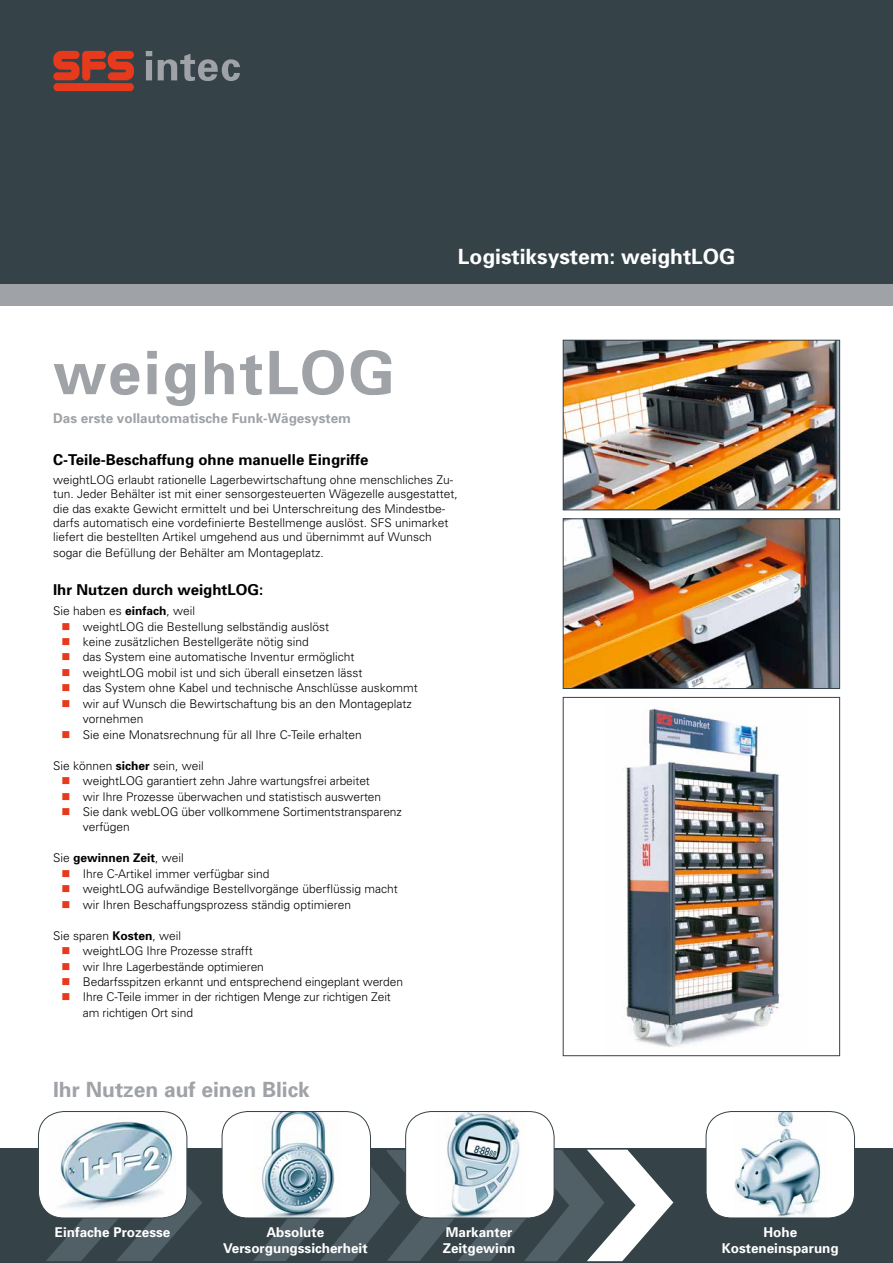
<style>
.page{position:relative;width:893px;height:1263px;background:#fff}
.page>*{position:absolute;margin:0;border:0;box-sizing:border-box;transform-origin:0 0}
.t1{font:700 60px "Univers";letter-spacing:.035em;color:#9fa2a6}
.t2{font:700 21px "Univers";color:#fff}
.t3{font:700 21px "Univers";color:#9fa2a6}
.t4{font:700 15px "Univers";color:#000}
.t5{font:700 13.5px "Univers";color:#fff}
.t6{font:700 13.5px "Univers";color:#9fa2a6}
.t7{font:300 12px/14.5px "Univers";color:#000}
.t8{font:700 12px "Univers";color:#000}
.s1{font-weight:700}
.s2{color:#e73a1c}
.s3{font-weight:300}
</style>
<div class="page">
<div style="left:0;top:0;width:893px;height:285px;background:#354248"></div>
<div style="left:0;top:284px;width:893px;height:21px;background:#9fa2a6"></div>
<svg style="left:53px;top:51px;width:81px;height:30px"></svg>
<div style="left:53px;top:83px;width:81px;height:8px;background:#e73a1c;border-radius:4px"></div>
<svg style="left:146px;top:51px;width:6px;height:29px"></svg>
<svg style="left:158px;top:54px;width:82px;height:27px"></svg>
<img style="left:565px;top:521px;width:273px;height:166px">
<div style="left:563px;top:519px;width:277px;height:170px;border:1px solid #354248"></div>
<img style="left:565px;top:342px;width:273px;height:166px">
<div style="left:563px;top:340px;width:277px;height:170px;border:1px solid #354248"></div>
<img style="left:626px;top:708px;width:153px;height:339px">
<div style="left:563px;top:697px;width:277px;height:359px;border:1px solid #354248"></div>
<div style="left:0;top:1148px;width:893px;height:115px;background:#354248"></div>
<svg style="left:46px;top:1150px;width:627px;height:111px"></svg>
<div style="left:38px;top:1111px;width:149px;height:107px;background:#fff;border-radius:26px"></div>
<img style="left:49px;top:1111px;width:127px;height:107px">
<div style="left:38px;top:1111px;width:149px;height:107px;border:1px solid #354248;border-radius:26px"></div>
<div style="left:222px;top:1111px;width:148px;height:107px;background:#fff;border-radius:26px"></div>
<img style="left:262px;top:1113px;width:73px;height:103px">
<div style="left:222px;top:1111px;width:149px;height:107px;border:1px solid #354248;border-radius:26px"></div>
<div style="left:406px;top:1111px;width:148px;height:107px;background:#fff;border-radius:26px"></div>
<img style="left:446px;top:1113px;width:74px;height:103px">
<div style="left:405px;top:1111px;width:149px;height:107px;border:1px solid #354248;border-radius:26px"></div>
<div style="left:706px;top:1111px;width:148px;height:107px;background:#fff;border-radius:26px"></div>
<img style="left:734px;top:1113px;width:87px;height:103px">
<div style="left:706px;top:1111px;width:149px;height:107px;border:1px solid #354248;border-radius:26px"></div>
<p class="t2" style="left:458px;top:243px;width:279px">Logistiksystem: weightLOG</p>
<p class="t1" style="left:53px;top:334px;width:343px">weightLOG</p>
<p class="t6" style="left:53px;top:409px;width:299px">Das erste vollautomatische Funk-Wägesystem</p>
<p class="t4" style="left:53px;top:450px;width:317px">C-Teile-Beschaffung ohne manuelle Eingriffe</p>
<p class="t7" style="left:53px;top:472px;width:406px">weightLOG erlaubt rationelle Lagerbewirtschaftung ohne menschliches Zu&shy;tun. Jeder Behälter ist mit einer sensorgesteuerten Wägezelle ausgestattet, die das exakte Gewicht ermittelt und bei Unterschreitung des Mindestbe&shy;darfs automatisch eine vordefinierte Bestellmenge auslöst. SFS unimarket liefert die bestellten Artikel umgehend aus und übernimmt auf Wunsch sogar die Befüllung der Behälter am Montageplatz.</p>
<p class="t4" style="left:53px;top:580px;width:212px">Ihr Nutzen durch weightLOG:</p>
<p class="t7" style="left:53px;top:603px;width:144px">Sie haben es <span class="s1">einfach</span>, weil</p>
<p class="t7" style="left:62px;top:619px;width:269px"><span class="s2">■</span> weightLOG die Bestellung selbständig auslöst</p>
<p class="t7" style="left:62px;top:634px;width:249px"><span class="s2">■</span> keine zusätzlichen Bestellgeräte nötig sind</p>
<p class="t7" style="left:62px;top:650px;width:294px"><span class="s2">■</span> das System eine automatische Inventur ermöglicht</p>
<p class="t7" style="left:62px;top:665px;width:302px"><span class="s2">■</span> weightLOG mobil ist und sich überall einsetzen lässt</p>
<p class="t7" style="left:62px;top:680px;width:358px"><span class="s2">■</span> das System ohne Kabel und technische Anschlüsse auskommt</p>
<p class="t7" style="left:62px;top:696px;width:351px"><span class="s2">■</span> wir auf Wunsch die Bewirtschaftung bis an den Montageplatz</p>
<p class="t7" style="left:83px;top:711px;width:62px">vornehmen</p>
<p class="t7" style="left:62px;top:727px;width:302px"><span class="s2">■</span> Sie eine Monatsrechnung für all Ihre C-Teile erhalten</p>
<p class="t7" style="left:53px;top:758px;width:152px">Sie können <span class="s1">sicher</span> sein, weil</p>
<p class="t7" style="left:62px;top:773px;width:310px"><span class="s2">■</span> weightLOG garantiert zehn Jahre wartungsfrei arbeitet</p>
<p class="t7" style="left:62px;top:789px;width:321px"><span class="s2">■</span> wir Ihre Prozesse überwachen und statistisch auswerten</p>
<p class="t7" style="left:62px;top:804px;width:342px"><span class="s2">■</span> Sie dank webLOG über vollkommene Sortimentstransparenz</p>
<p class="t7" style="left:83px;top:819px;width:48px">verfügen</p>
<p class="t8" style="left:53px;top:850px;width:132px"><span class="s3">Sie</span> gewinnen Zeit<span class="s3">, weil</span></p>
<p class="t7" style="left:62px;top:866px;width:209px"><span class="s2">■</span> Ihre C-Artikel immer verfügbar sind</p>
<p class="t7" style="left:62px;top:881px;width:338px"><span class="s2">■</span> weightLOG aufwändige Bestellvorgänge überflüssig macht</p>
<p class="t7" style="left:62px;top:897px;width:291px"><span class="s2">■</span> wir Ihren Beschaffungsprozess ständig optimieren</p>
<p class="t7" style="left:53px;top:928px;width:130px">Sie sparen <span class="s1">Kosten</span>, weil</p>
<p class="t7" style="left:62px;top:943px;width:193px"><span class="s2">■</span> weightLOG Ihre Prozesse strafft</p>
<p class="t7" style="left:62px;top:959px;width:204px"><span class="s2">■</span> wir Ihre Lagerbestände optimieren</p>
<p class="t7" style="left:62px;top:974px;width:343px"><span class="s2">■</span> Bedarfsspitzen erkannt und entsprechend eingeplant werden</p>
<p class="t7" style="left:62px;top:989px;width:331px"><span class="s2">■</span> Ihre C-Teile immer in der richtigen Menge zur richtigen Zeit</p>
<p class="t7" style="left:83px;top:1005px;width:112px">am richtigen Ort sind</p>
<p class="t3" style="left:53px;top:1076px;width:258px">Ihr Nutzen auf einen Blick</p>
<p class="t5" style="left:55px;top:1223px;width:117px">Einfache Prozesse</p>
<p class="t5" style="left:266px;top:1223px;width:59px">Absolute</p>
<p class="t5" style="left:223px;top:1239px;width:146px">Versorgungssicherheit</p>
<p class="t5" style="left:446px;top:1223px;width:68px">Markanter</p>
<p class="t5" style="left:443px;top:1239px;width:74px">Zeitgewinn</p>
<p class="t5" style="left:763px;top:1223px;width:35px">Hohe</p>
<p class="t5" style="left:722px;top:1239px;width:119px">Kosteneinsparung</p>
</div>
